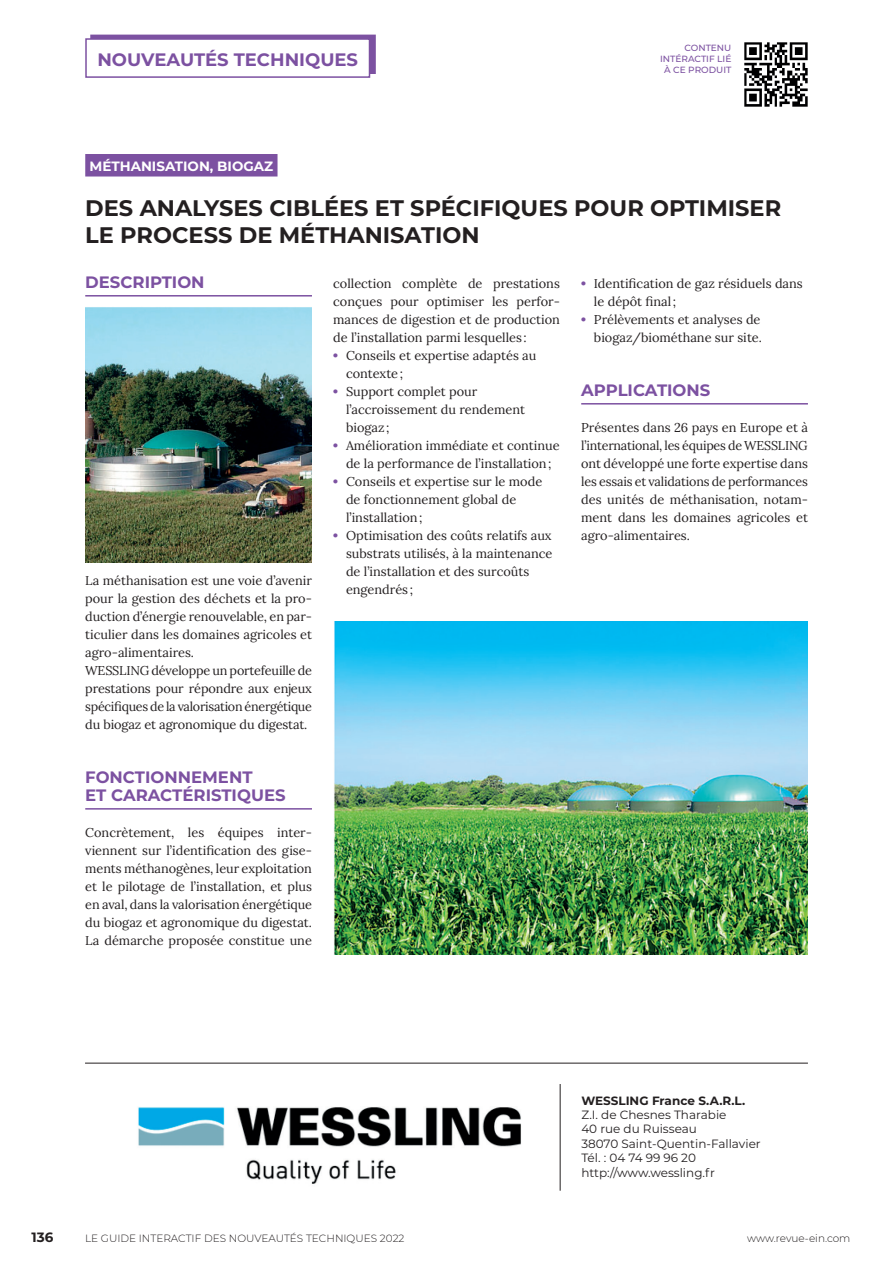
<style>
.page{position:relative;width:893px;height:1263px;background:#fff}
.page>*{position:absolute;margin:0;border:0;box-sizing:border-box;transform-origin:0 0}
.Titre{font:700 22.5px/27px "Montserrat";color:#231f20}
.t1{font:700 18px "Montserrat";color:#7c51a1}
.Intertitre{font:700 16.5px "Montserrat";color:#7c51a1}
.Surtitre{font:700 13.5px "Montserrat";color:#fff}
.t2{font:700 13.5px "Montserrat";color:#231f20}
.Texte_courant{font:12.75px/18px "Lora";color:#231f20;text-align:justify}
.t3{font:12px "Montserrat";color:#231f20}
.t4{font:700 12px "Montserrat";color:#231f20}
.t5{font:300 10.5px "Montserrat";color:#231f20}
.t6{font:500 9px/10.8px "Montserrat";color:#7c51a1;text-align:right}
.s1{font-weight:700;color:#7c51a1}
</style>
<div class="page">
<div style="left:90px;top:35px;width:286px;height:39px;background:#7c51a1"></div>
<div style="left:86px;top:39px;width:283px;height:38px;background:#fff"></div>
<div style="left:85px;top:38px;width:285px;height:40px;border:2px solid #7c51a1"></div>
<hr style="left:85px;top:1063px;width:723px;height:1px;background:#231f20">
<hr style="left:560px;top:1084px;width:1px;height:107px;background:#231f20">
<div style="left:85px;top:154px;width:193px;height:22px;background:#7c51a1"></div>
<hr style="left:85px;top:295px;width:227px;height:2px;background:#7c51a1">
<hr style="left:85px;top:808px;width:227px;height:2px;background:#7c51a1">
<hr style="left:581px;top:403px;width:227px;height:2px;background:#7c51a1">
<img style="left:138px;top:1107px;width:383px;height:77px">
<img style="left:744px;top:43px;width:64px;height:63px">
<img style="left:334px;top:621px;width:474px;height:333px">
<img style="left:85px;top:307px;width:227px;height:255px">
<h2 class="t1" style="left:97px;top:46px;width:262px">NOUVEAUTÉS TECHNIQUES</h2>
<p class="t6" style="left:660px;top:42px;width:73px">CONTENU<br>INTÉRACTIF LIÉ<br>À CE PRODUIT</p>
<p class="Surtitre" style="left:90px;top:156px;width:185px">MÉTHANISATION, BIOGAZ</p>
<p class="Titre" style="left:85px;top:193px;width:697px">DES ANALYSES CIBLÉES ET SPÉCIFIQUES POUR OPTIMISER<br>LE PROCESS DE MÉTHANISATION</p>
<p class="Intertitre" style="left:85px;top:270px;width:121px">DESCRIPTION</p>
<p class="Texte_courant" style="left:594px;top:274px;width:210px;text-indent:-13px"><span class="s1">•</span> Identification de gaz résiduels dans le dépôt final;</p>
<p class="Texte_courant" style="left:581px;top:310px;width:182px;text-align:right"><span class="s1">•</span> Prélèvements et analyses de biogaz/biométhane sur site.</p>
<p class="Intertitre" style="left:581px;top:378px;width:131px">APPLICATIONS</p>
<p class="Texte_courant" style="left:581px;top:418px;width:228px">Présentes dans 26 pays en Europe et à l’international, les équipes de WESSLING ont développé une forte expertise dans les essais et validations de performances des unités de méthanisation, notam&shy;ment dans les domaines agricoles et agro-alimentaires.</p>
<p class="Texte_courant" style="left:333px;top:274px;width:228px">collection complète de prestations conçues pour optimiser les perfor&shy;mances de digestion et de production de l’installation parmi lesquelles :</p>
<p class="Texte_courant" style="left:346px;top:346px;width:192px;text-indent:-13px"><span class="s1">•</span> Conseils et expertise adaptés au contexte;</p>
<p class="Texte_courant" style="left:346px;top:382px;width:180px;text-align:left;text-indent:-13px"><span class="s1">•</span> Support complet pour l’accroissement du rendement biogaz;</p>
<p class="Texte_courant" style="left:333px;top:436px;width:228px;text-align:center"><span class="s1">•</span> Amélioration immédiate et continue de la performance de l’installation;</p>
<p class="Texte_courant" style="left:346px;top:472px;width:198px;text-align:left;text-indent:-13px"><span class="s1">•</span> Conseils et expertise sur le mode de fonctionnement global de l’installation;</p>
<p class="Texte_courant" style="left:346px;top:526px;width:208px;text-align:left;text-indent:-13px"><span class="s1">•</span> Optimisation des coûts relatifs aux substrats utilisés, à la maintenance de l’installation et des surcoûts engendrés ;</p>
<p class="Texte_courant" style="left:85px;top:571px;width:228px">La méthanisation est une voie d’avenir pour la gestion des déchets et la pro&shy;duction d’énergie renouvelable, en par&shy;ticulier dans les domaines agricoles et agro-alimentaires.</p>
<p class="Texte_courant" style="left:85px;top:661px;width:228px">WESSLING développe un portefeuille de prestations pour répondre aux enjeux spécifiques de la valorisation énergétique du biogaz et agronomique du digestat.</p>
<p class="Intertitre" style="left:85px;top:765px;width:169px">FONCTIONNEMENT</p>
<p class="Intertitre" style="left:85px;top:783px;width:202px">ET CARACTÉRISTIQUES</p>
<p class="Texte_courant" style="left:85px;top:823px;width:228px">Concrètement, les équipes inter&shy;viennent sur l’identification des gise&shy;ments méthanogènes, leur exploitation et le pilotage de l’installation, et plus en aval, dans la valorisation énergétique du biogaz et agronomique du digestat.</p>
<p class="Texte_courant" style="left:85px;top:931px;width:228px">La démarche proposée constitue une</p>
<p class="t4" style="left:581px;top:1091px;width:165px">WESSLING France S.A.R.L.</p>
<p class="t3" style="left:581px;top:1106px;width:147px">Z.I. de Chesnes Tharabie</p>
<p class="t3" style="left:581px;top:1121px;width:117px">40 rue du Ruisseau</p>
<p class="t3" style="left:581px;top:1135px;width:181px">38070 Saint-Quentin-Fallavier</p>
<p class="t3" style="left:581px;top:1149px;width:116px">Tél. : 04 74 99 96 20</p>
<p class="t3" style="left:581px;top:1164px;width:135px">http://www.wessling.fr</p>
<p class="t2" style="left:32px;top:1227px;width:23px">136</p>
<p class="t5" style="left:85px;top:1231px;width:321px">LE GUIDE INTERACTIF DES NOUVEAUTÉS TECHNIQUES 2022</p>
<p class="t5" style="left:747px;top:1231px;width:105px">www.revue-ein.com</p>
</div>
